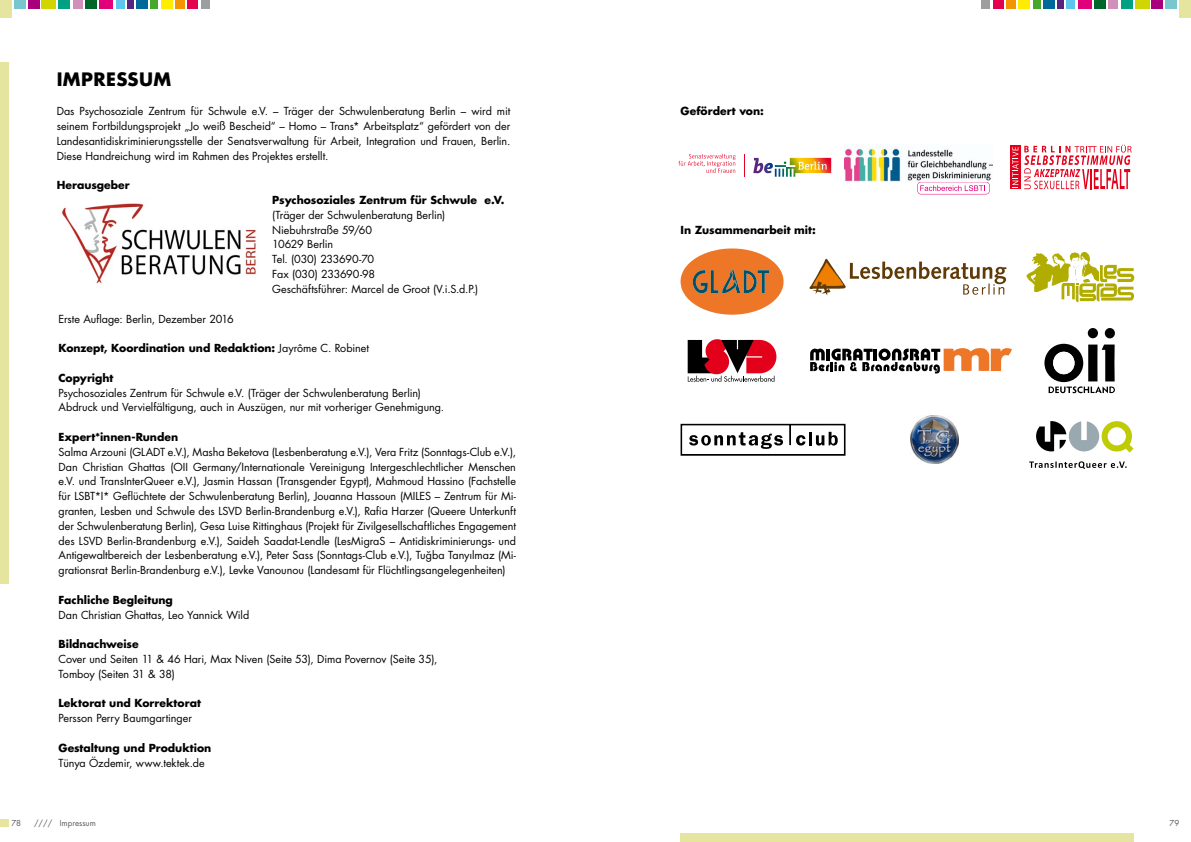
<style>
.page{position:relative;width:1191px;height:842px;background:#fff}
.page>*{position:absolute;margin:0;border:0;box-sizing:border-box;transform-origin:0 0}
.H1_H1_HEAD{font:700 18px "Futura Std";letter-spacing:.02em;color:#000}
.P_p_Fliesstext{font:10.8px/14.8px "Futura Std";letter-spacing:-.005em;color:#000;text-align:justify}
.P_p_Fliesstext-2{font:700 10.8px "Futura Std";color:#000}
.P_p_Fliesstext-3{font:10.8px "Futura Std";letter-spacing:-.035em;color:#000}
.P_p_Fliesstext-4{font:10.8px "Futura Std";letter-spacing:-.03em;color:#000}
.t1{font:8px "Futura Std";color:#58585a}
.s1{font-weight:400}
.s2{font-family:"Futura Book Turk"}
</style>
<div class="page">
<div style="left:187px;top:0;width:10px;height:9px;background:#e3004f"></div>
<div style="left:175px;top:0;width:9px;height:9px;background:#f39400"></div>
<div style="left:201px;top:0;width:9px;height:9px;background:#9c9e9f"></div>
<div style="left:161px;top:0;width:11px;height:9px;background:#ffed00"></div>
<div style="left:136px;top:0;width:12px;height:9px;background:#006999"></div>
<div style="left:127px;top:0;width:6px;height:9px;background:#572381"></div>
<div style="left:150px;top:0;width:8px;height:9px;background:#46a72a"></div>
<div style="left:116px;top:0;width:8px;height:9px;background:#5ec5ed"></div>
<div style="left:99px;top:0;width:14px;height:9px;background:#e2007a"></div>
<div style="left:73px;top:0;width:9px;height:9px;background:#d190ba"></div>
<div style="left:58px;top:0;width:12px;height:9px;background:#00a082"></div>
<div style="left:85px;top:0;width:12px;height:9px;background:#006528"></div>
<div style="left:42px;top:0;width:14px;height:9px;background:#d2d600"></div>
<div style="left:28px;top:0;width:12px;height:9px;background:#a8007c"></div>
<div style="left:0;top:0;width:12px;height:17px;background:#e6e5a0"></div>
<div style="left:14px;top:0;width:12px;height:9px;background:#78c7ce"></div>
<img style="left:61px;top:203px;width:195px;height:81px">
<div style="left:0;top:62px;width:9px;height:521px;background:#e6e5a0"></div>
<div style="left:0;top:819px;width:9px;height:7px;background:#e6e5a0"></div>
<div style="left:680px;top:833px;width:454px;height:9px;background:#e6e5a0"></div>
<div style="left:994px;top:0;width:10px;height:9px;background:#e3004f"></div>
<div style="left:1006px;top:0;width:10px;height:9px;background:#f39400"></div>
<div style="left:981px;top:0;width:8px;height:9px;background:#9c9e9f"></div>
<div style="left:1018px;top:0;width:12px;height:9px;background:#ffed00"></div>
<div style="left:1043px;top:0;width:12px;height:9px;background:#006999"></div>
<div style="left:1057px;top:0;width:7px;height:9px;background:#572381"></div>
<div style="left:1033px;top:0;width:7px;height:9px;background:#46a72a"></div>
<div style="left:1066px;top:0;width:9px;height:9px;background:#5ec5ed"></div>
<div style="left:1077px;top:0;width:14px;height:9px;background:#e2007a"></div>
<div style="left:1108px;top:0;width:10px;height:9px;background:#d190ba"></div>
<div style="left:1120px;top:0;width:12px;height:9px;background:#00a082"></div>
<div style="left:1094px;top:0;width:12px;height:9px;background:#006528"></div>
<div style="left:1135px;top:0;width:14px;height:9px;background:#d2d600"></div>
<div style="left:1151px;top:0;width:11px;height:9px;background:#a8007c"></div>
<div style="left:1179px;top:0;width:12px;height:17px;background:#e6e5a0"></div>
<div style="left:1164px;top:0;width:12px;height:9px;background:#78c7ce"></div>
<svg style="left:744px;top:154px;width:1px;height:22px"></svg>
<svg style="left:678px;top:154px;width:57px;height:19px"></svg>
<svg style="left:753px;top:158px;width:78px;height:19px"></svg>
<svg style="left:917px;top:182px;width:72px;height:12px"></svg>
<img style="left:844px;top:148px;width:148px;height:34px">
<svg style="left:1010px;top:146px;width:10px;height:43px"></svg>
<svg style="left:1024px;top:145px;width:107px;height:44px"></svg>
<svg style="left:1012px;top:147px;width:6px;height:41px"></svg>
<svg style="left:680px;top:248px;width:104px;height:67px"></svg>
<svg style="left:809px;top:259px;width:197px;height:36px"></svg>
<img style="left:1026px;top:252px;width:65px;height:40px">
<svg style="left:1061px;top:265px;width:73px;height:37px"></svg>
<svg style="left:687px;top:339px;width:89px;height:43px"></svg>
<svg style="left:810px;top:348px;width:201px;height:25px"></svg>
<svg style="left:1044px;top:328px;width:71px;height:66px"></svg>
<svg style="left:680px;top:424px;width:165px;height:32px"></svg>
<img style="left:911px;top:416px;width:47px;height:48px">
<svg style="left:1029px;top:461px;width:97px;height:8px"></svg>
<svg style="left:1036px;top:421px;width:97px;height:32px"></svg>
<h1 class="H1_H1_HEAD" style="left:57px;top:67px;width:116px">IMPRESSUM</h1>
<p class="P_p_Fliesstext" style="left:57px;top:104px;width:455px">Das Psychosoziale Zentrum für Schwule e.V. – Träger der Schwulenberatung Berlin – wird mit seinem Fortbildungsprojekt „Jo weiß Bescheid“ – Homo – Trans* Arbeitsplatz“ gefördert von der Landesantidiskriminierungsstelle der Senatsverwaltung für Arbeit, Integration und Frauen, Berlin.<br>Diese Handreichung wird im Rahmen des Projektes erstellt.</p>
<p class="P_p_Fliesstext-2" style="left:57px;top:178px;width:75px">Herausgeber</p>
<p class="P_p_Fliesstext-2" style="left:272px;top:193px;width:234px">Psychosoziales Zentrum für Schwule e.V.</p>
<p class="P_p_Fliesstext" style="left:272px;top:208px;width:175px">(Träger der Schwulenberatung Berlin)</p>
<p class="P_p_Fliesstext" style="left:272px;top:222px;width:101px">Niebuhrstraße 59/60</p>
<p class="P_p_Fliesstext" style="left:272px;top:237px;width:63px">10629 Berlin</p>
<p class="P_p_Fliesstext-3" style="left:272px;top:252px;width:103px">Tel. (030) 233690-70</p>
<p class="P_p_Fliesstext-4" style="left:272px;top:267px;width:104px">Fax (030) 233690-98</p>
<p class="P_p_Fliesstext" style="left:272px;top:282px;width:208px">Geschäftsführer: Marcel de Groot (V.i.S.d.P.)</p>
<p class="P_p_Fliesstext" style="left:58px;top:311px;width:177px">Erste Auflage: Berlin, Dezember 2016</p>
<p class="P_p_Fliesstext-2" style="left:58px;top:341px;width:312px">Konzept, Koordination und Redaktion: <span class="s1">Jayrôme C. Robinet</span></p>
<p class="P_p_Fliesstext-2" style="left:58px;top:370px;width:56px">Copyright</p>
<p class="P_p_Fliesstext" style="left:58px;top:385px;width:364px">Psychosoziales Zentrum für Schwule e.V. (Träger der Schwulenberatung Berlin)</p>
<p class="P_p_Fliesstext" style="left:58px;top:400px;width:387px">Abdruck und Vervielfältigung, auch in Auszügen, nur mit vorheriger Genehmigung.</p>
<p class="P_p_Fliesstext-2" style="left:58px;top:430px;width:121px">Expert*innen-Runden</p>
<p class="P_p_Fliesstext" style="left:58px;top:444px;width:459px">Salma Arzouni (GLADT e.V.), Masha Beketova (Lesbenberatung e.V.), Vera Fritz (Sonntags-Club e.V.), Dan Christian Ghattas (OII Germany/Internationale Vereinigung Intergeschlechtlicher Menschen e.V. und TransInterQueer e.V.), Jasmin Hassan (Transgender Egypt), Mahmoud Hassino (Fachstelle für LSBT*I* Geflüchtete der Schwulenberatung Berlin), Jouanna Hassoun (MILES – Zentrum für Mi&shy;granten, Lesben und Schwule des LSVD Berlin-Brandenburg e.V.), Rafia Harzer (Queere Unterkunft der Schwulenberatung Berlin), Gesa Luise Rittinghaus (Projekt für Zivilgesellschaftliches Engagement des LSVD Berlin-Brandenburg e.V.), Saideh Saadat-Lendle (LesMigraS – Antidiskriminierungs- und Antigewaltbereich der Lesbenberatung e.V.), Peter Sass (Sonntags-Club e.V.), Tu<span class="s2">¤</span>ba Tanyılmaz (Mi&shy;grationsrat Berlin-Brandenburg e.V.), Levke Vanounou (Landesamt für Flüchtlingsangelegenheiten)</p>
<p class="P_p_Fliesstext-2" style="left:58px;top:592px;width:116px">Fachliche Begleitung</p>
<p class="P_p_Fliesstext" style="left:58px;top:607px;width:192px">Dan Christian Ghattas, Leo Yannick Wild</p>
<p class="P_p_Fliesstext-2" style="left:58px;top:637px;width:82px">Bildnachweise</p>
<p class="P_p_Fliesstext" style="left:58px;top:652px;width:380px">Cover und Seiten 11 &amp; 46 Hari, Max Niven (Seite 53), Dima Povernov (Seite 35),</p>
<p class="P_p_Fliesstext" style="left:58px;top:666px;width:118px">Tomboy (Seiten 31 &amp; 38)</p>
<p class="P_p_Fliesstext-2" style="left:58px;top:696px;width:144px">Lektorat und Korrektorat</p>
<p class="P_p_Fliesstext" style="left:58px;top:711px;width:135px">Persson Perry Baumgartinger</p>
<p class="P_p_Fliesstext-2" style="left:58px;top:740px;width:154px">Gestaltung und Produktion</p>
<p class="P_p_Fliesstext" style="left:58px;top:755px;width:148px">Tünya Özdemir, www.tektek.de</p>
<p class="t1" style="left:11px;top:818px;width:11px">78</p>
<p class="t1" style="left:34px;top:818px;width:63px">//// Impressum</p>
<p class="P_p_Fliesstext-2" style="left:680px;top:104px;width:85px">Gefördert von:</p>
<p class="P_p_Fliesstext-2" style="left:680px;top:222px;width:137px">In Zusammenarbeit mit:</p>
<p class="t1" style="left:1169px;top:818px;width:11px">79</p>
</div>
